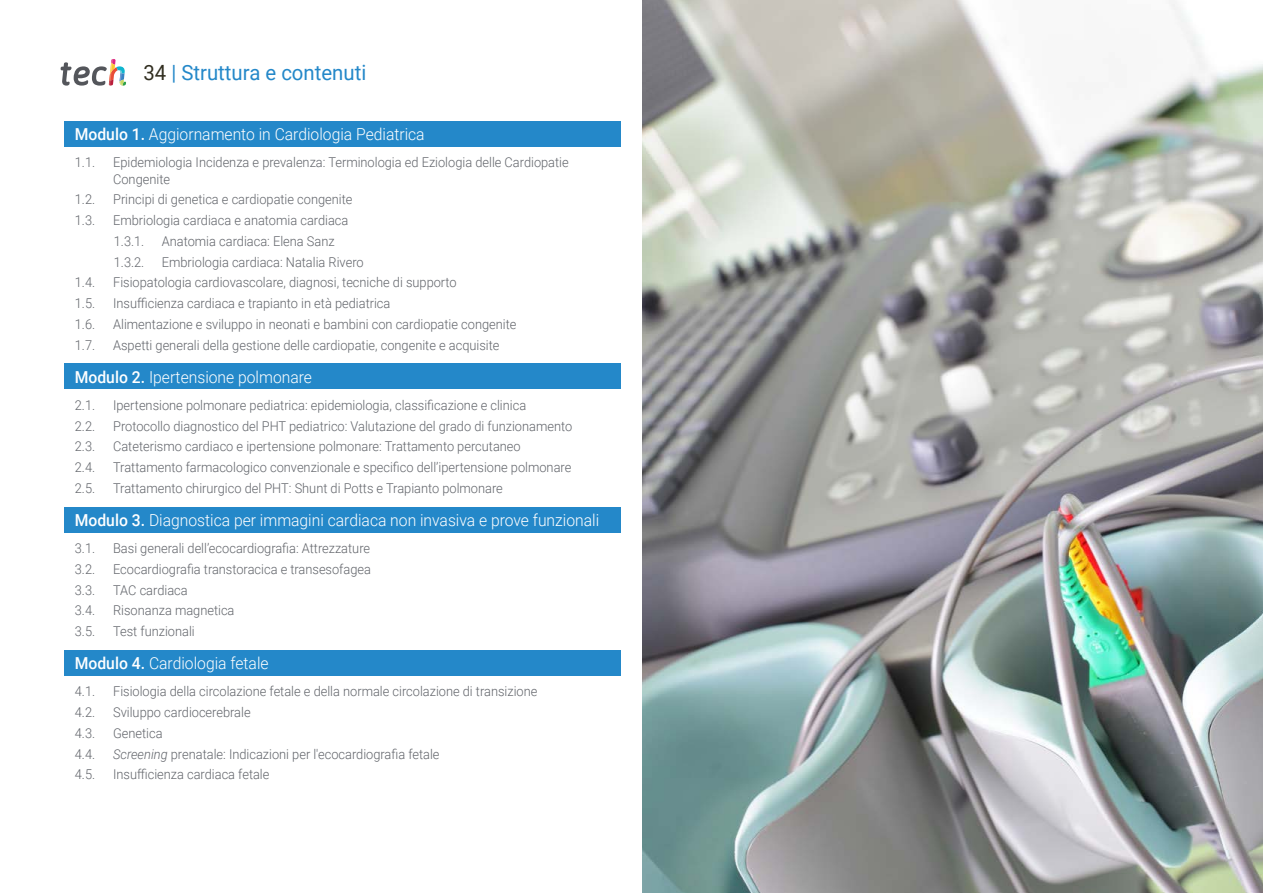
<style>
.page{position:relative;width:1263px;height:893px;background:#fff}
.page>*{position:absolute;margin:0;border:0;box-sizing:border-box;transform-origin:0 0}
.t1{font:21px "Roboto";color:#2488c9}
.t2{font:300 16.5px "Roboto";color:#fff;scale:.95 1}
.t3{font:300 13.5px/16.5px "Roboto";color:#61646a;scale:.95 1}
.s1{color:#312e20}
.s2{font-weight:500}
.s3{font-style:italic}
</style>
<div class="page">
<svg style="left:61px;top:59px;width:65px;height:27px"></svg>
<div style="left:64px;top:121px;width:557px;height:25px;background:#2488c9"></div>
<div style="left:64px;top:364px;width:557px;height:25px;background:#2488c9"></div>
<div style="left:64px;top:507px;width:557px;height:25px;background:#2488c9"></div>
<div style="left:64px;top:650px;width:557px;height:25px;background:#2488c9"></div>
<img style="left:642px;top:0;width:621px;height:893px">
<h1 class="t1" style="left:144px;top:57px;width:224px"><span class="s1">34</span> | Struttura e contenuti</h1>
<p class="t2" style="left:75px;top:123px;width:370px"><span class="s2">Modulo 1.</span> Aggiornamento in Cardiologia Pediatrica</p>
<p class="t3" style="left:75px;top:154px;width:23px">1.1.</p>
<p class="t3" style="left:113px;top:154px;width:481px">Epidemiologia Incidenza e prevalenza: Terminologia ed Eziologia delle Cardiopatie<br>Congenite</p>
<p class="t3" style="left:75px;top:191px;width:23px">1.2.</p>
<p class="t3" style="left:113px;top:191px;width:253px">Principi di genetica e cardiopatie congenite</p>
<p class="t3" style="left:75px;top:212px;width:23px">1.3.</p>
<p class="t3" style="left:113px;top:209px;width:249px;line-height:20.7px">Embriologia cardiaca e anatomia cardiaca<br>1.3.1.</p>
<p class="t3" style="left:162px;top:232px;width:183px">Anatomia cardiaca: Elena Sanz</p>
<p class="t3" style="left:114px;top:253px;width:34px">1.3.2.</p>
<p class="t3" style="left:162px;top:253px;width:214px">Embriologia cardiaca: Natalia Rivero</p>
<p class="t3" style="left:75px;top:274px;width:23px">1.4.</p>
<p class="t3" style="left:113px;top:274px;width:363px">Fisiopatologia cardiovascolare, diagnosi, tecniche di supporto</p>
<p class="t3" style="left:75px;top:295px;width:23px">1.5.</p>
<p class="t3" style="left:113px;top:295px;width:293px">Insufficienza cardiaca e trapianto in età pediatrica</p>
<p class="t3" style="left:75px;top:315px;width:23px">1.6.</p>
<p class="t3" style="left:113px;top:315px;width:426px">Alimentazione e sviluppo in neonati e bambini con cardiopatie congenite</p>
<p class="t3" style="left:75px;top:336px;width:23px">1.7.</p>
<p class="t3" style="left:113px;top:336px;width:408px">Aspetti generali della gestione delle cardiopatie, congenite e acquisite</p>
<p class="t2" style="left:75px;top:365px;width:251px"><span class="s2">Modulo 2.</span> Ipertensione polmonare</p>
<p class="t3" style="left:75px;top:396px;width:23px">2.1.</p>
<p class="t3" style="left:113px;top:396px;width:436px">Ipertensione polmonare pediatrica: epidemiologia, classificazione e clinica</p>
<p class="t3" style="left:75px;top:417px;width:23px">2.2.</p>
<p class="t3" style="left:113px;top:417px;width:485px">Protocollo diagnostico del PHT pediatrico: Valutazione del grado di funzionamento</p>
<p class="t3" style="left:75px;top:438px;width:23px">2.3.</p>
<p class="t3" style="left:113px;top:438px;width:431px">Cateterismo cardiaco e ipertensione polmonare: Trattamento percutaneo</p>
<p class="t3" style="left:75px;top:459px;width:23px">2.4.</p>
<p class="t3" style="left:113px;top:459px;width:484px">Trattamento farmacologico convenzionale e specifico dell’ipertensione polmonare</p>
<p class="t3" style="left:75px;top:479px;width:23px">2.5.</p>
<p class="t3" style="left:113px;top:479px;width:412px">Trattamento chirurgico del PHT: Shunt di Potts e Trapianto polmonare</p>
<p class="t2" style="left:75px;top:509px;width:553px"><span class="s2">Modulo 3.</span> Diagnostica per immagini cardiaca non invasiva e prove funzionali</p>
<p class="t3" style="left:75px;top:540px;width:23px">3.1.</p>
<p class="t3" style="left:113px;top:540px;width:272px">Basi generali dell’ecocardiografia: Attrezzature</p>
<p class="t3" style="left:75px;top:560px;width:23px">3.2.</p>
<p class="t3" style="left:113px;top:560px;width:273px">Ecocardiografia transtoracica e transesofagea</p>
<p class="t3" style="left:75px;top:581px;width:23px">3.3.</p>
<p class="t3" style="left:113px;top:581px;width:80px">TAC cardiaca</p>
<p class="t3" style="left:75px;top:602px;width:23px">3.4.</p>
<p class="t3" style="left:113px;top:602px;width:129px">Risonanza magnetica</p>
<p class="t3" style="left:75px;top:623px;width:23px">3.5.</p>
<p class="t3" style="left:113px;top:623px;width:87px">Test funzionali</p>
<p class="t2" style="left:75px;top:652px;width:205px"><span class="s2">Modulo 4.</span> Cardiologia fetale</p>
<p class="t3" style="left:75px;top:683px;width:23px">4.1.</p>
<p class="t3" style="left:113px;top:683px;width:448px">Fisiologia della circolazione fetale e della normale circolazione di transizione</p>
<p class="t3" style="left:75px;top:704px;width:23px">4.2.</p>
<p class="t3" style="left:113px;top:704px;width:146px">Sviluppo cardiocerebrale</p>
<p class="t3" style="left:75px;top:724px;width:23px">4.3.</p>
<p class="t3" style="left:113px;top:724px;width:54px">Genetica</p>
<p class="t3" style="left:75px;top:745px;width:23px">4.4.</p>
<p class="t3" style="left:113px;top:745px;width:345px"><span class="s3">Screening</span> prenatale: Indicazioni per l'ecocardiografia fetale</p>
<p class="t3" style="left:75px;top:766px;width:23px">4.5.</p>
<p class="t3" style="left:113px;top:766px;width:166px">Insufficienza cardiaca fetale</p>
</div>
